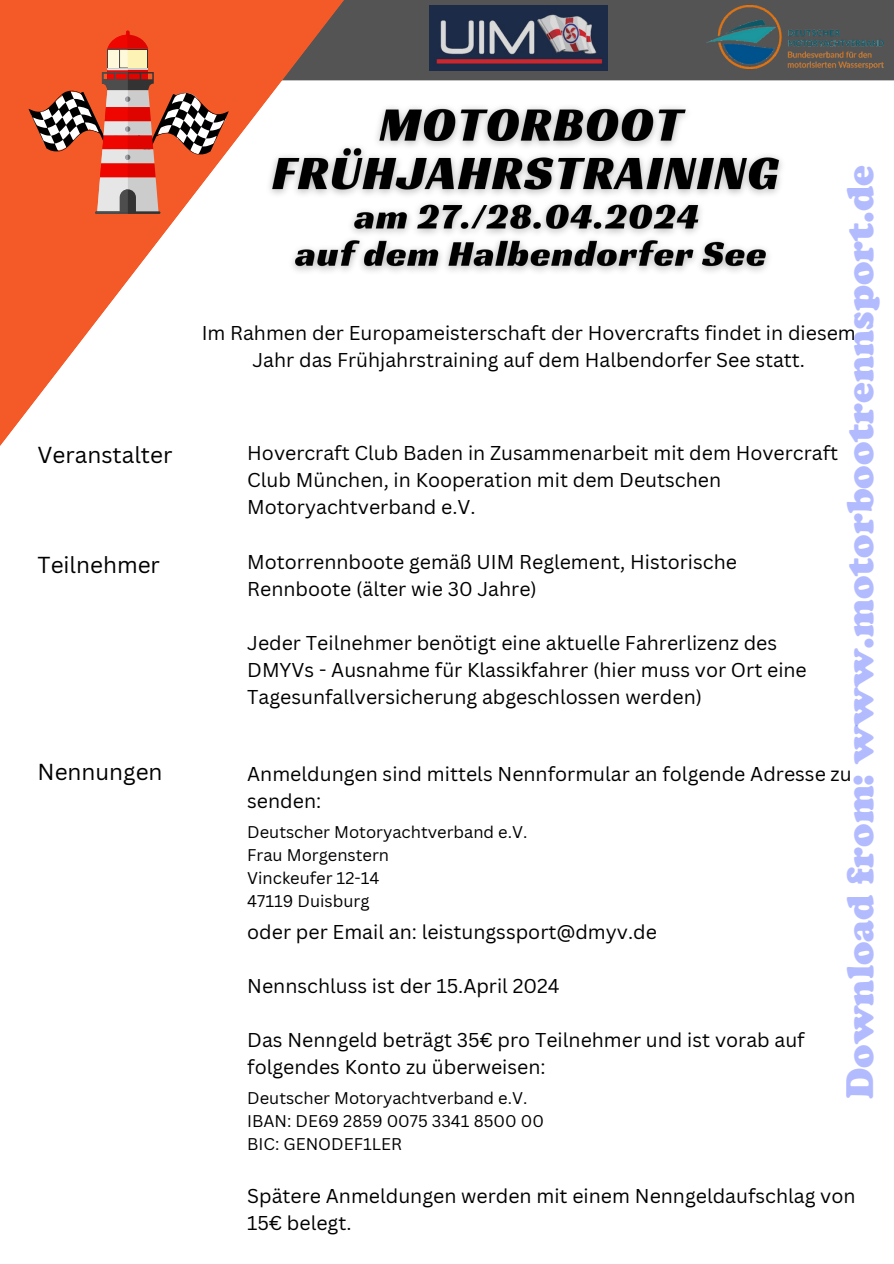
<style>
.page{position:relative;width:894px;height:1264px;background:#fff}
.page>*{position:absolute;margin:0;border:0;box-sizing:border-box;transform-origin:0 0}
.t1{font:900 39px "Cooper";color:rgb(64 84 255/.4)}
.t2{font:22.5px "Canva Sans";color:#000}
.t3{font:19.5px/27px "Canva Sans";color:#000}
.t4{font:16.5px "Canva Sans";color:#000}
</style>
<div class="page">
<div style="left:247px;top:0;width:646px;height:80px;background:#545454"></div>
<svg style="left:0;top:0;width:367px;height:446px"></svg>
<img style="left:706px;top:6px;width:176px;height:63px">
<img style="left:430px;top:6px;width:177px;height:65px">
<img style="left:259px;top:94px;width:523px;height:187px">
<svg style="left:29px;top:30px;width:200px;height:184px;background:#d86d4e"></svg>
<p class="t2" style="left:38px;top:439px;width:136px">Veranstalter</p>
<p class="t2" style="left:38px;top:548px;width:124px">Teilnehmer</p>
<p class="t2" style="left:38px;top:755px;width:126px">Nennungen</p>
<h1 class="t1" style="left:837px;top:1098px;width:935px;rotate:-90deg">Download from: www.motorbootrennsport.de</h1>
<h3 class="t3" style="left:202px;top:319px;width:655px;text-align:center">Im Rahmen der Europameisterschaft der Hovercrafts findet in diesem<br>Jahr das Frühjahrstraining auf dem Halbendorfer See statt.</h3>
<p class="t3" style="left:247px;top:439px;width:592px">Hovercraft Club Baden in Zusammenarbeit mit dem Hovercraft<br>Club München, in Kooperation mit dem Deutschen<br>Motoryachtverband e.V.</p>
<h3 class="t3" style="left:247px;top:547px;width:491px">Motorrennboote gemäß UIM Reglement, Historische<br>Rennboote (älter wie 30 Jahre)</h3>
<h2 class="t3" style="left:247px;top:628px;width:561px">Jeder Teilnehmer benötigt eine aktuelle Fahrerlizenz des<br>DMYVs - Ausnahme für Klassikfahrer (hier muss vor Ort eine<br>Tagesunfallversicherung abgeschlossen werden)</h2>
<h2 class="t3" style="left:247px;top:760px;width:605px">Anmeldungen sind mittels Nennformular an folgende Adresse zu senden:</h2>
<h2 class="t4" style="left:247px;top:820px;width:281px">Deutscher Motoryachtverband e.V.</h2>
<h3 class="t4" style="left:247px;top:843px;width:143px">Frau Morgenstern</h3>
<h3 class="t4" style="left:247px;top:866px;width:134px">Vinckeufer 12-14</h3>
<h3 class="t4" style="left:247px;top:889px;width:124px">47119 Duisburg</h3>
<h3 class="t3" style="left:247px;top:917px;width:411px">oder per Email an: leistungssport@dmyv.de</h3>
<p class="t3" style="left:247px;top:971px;width:314px">Nennschluss ist der 15.April 2024</p>
<p class="t3" style="left:247px;top:1025px;width:559px">Das Nenngeld beträgt 35€ pro Teilnehmer und ist vorab auf folgendes Konto zu überweisen:</p>
<p class="t4" style="left:247px;top:1086px;width:281px">Deutscher Motoryachtverband e.V.</p>
<p class="t4" style="left:247px;top:1109px;width:298px">IBAN: DE69 2859 0075 3341 8500 00</p>
<h3 class="t4" style="left:247px;top:1132px;width:156px">BIC: GENODEF1LER</h3>
<h3 class="t3" style="left:247px;top:1181px;width:609px">Spätere Anmeldungen werden mit einem Nenngeldaufschlag von<br>15€ belegt.</h3>
</div>
